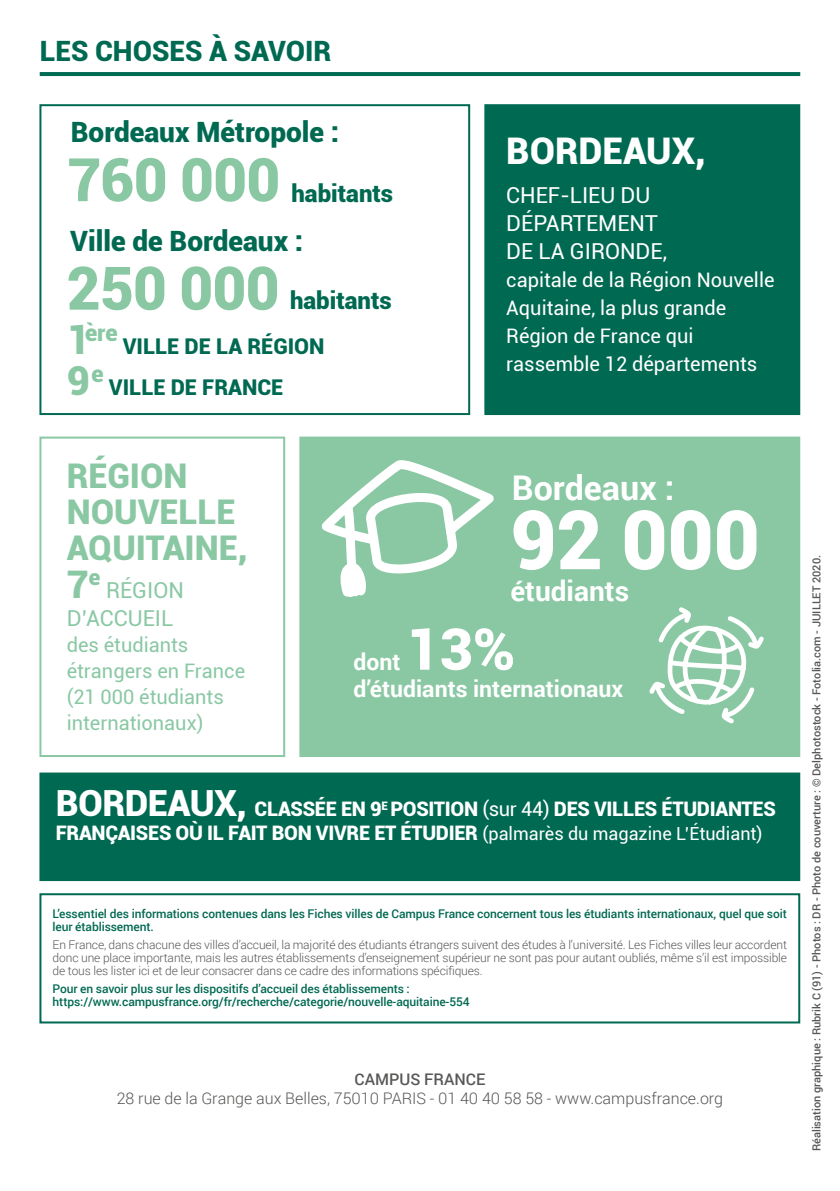
<style>
.page{position:relative;width:840px;height:1191px;background:#fff}
.page>*{position:absolute;margin:0;border:0;box-sizing:border-box;transform-origin:0 0}
.t1{font:900 82px "Roboto";color:#fff}
.t2{font:900 60px "Roboto";letter-spacing:-.01em;color:#8ac8a4}
.t3{font:900 57.6px "Roboto";color:#fff}
.t4{font:900 40px "Roboto";color:#8ac8a4}
.t5{font:900 38px "Roboto";color:#8ac8a4}
.t6{font:900 36.8px "Roboto";color:#fff}
.t7{font:900 34px/36px "Roboto";color:#8ac8a4}
.t8{font:700 34px "Roboto";color:#fff}
.t9{font:900 28px "Roboto";color:#006952}
.t10{font:700 28px "Roboto";color:#fff}
.t11{font:900 24px "Roboto";color:#006952}
.t12{font:900 23.4px "Roboto";color:#8ac8a4}
.t13{font:700 23px "Roboto";color:#fff}
.t14{font:22px/28px "Roboto";color:#fff}
.t15{font:22px/28px "Roboto";color:#8ac8a4}
.t16{font:900 21.8px "Roboto";color:#006952}
.t17{font:900 20px/24px "Roboto";letter-spacing:-.015em;color:#fff}
.t18{font:20px/28px "Roboto";color:#fff}
.t19{font:20px/26px "Roboto";color:#8ac8a4}
.t20{font:300 16px "Roboto";color:#575756}
.t21{font:500 16px "Roboto";color:#575756}
.t22{font:300 12px/13px "Roboto";letter-spacing:-.01em;color:#575756;text-align:justify}
.t23{font:500 12px/13px "Roboto";letter-spacing:-.01em;color:#006952}
.t24{font:500 11px "Roboto";color:#575756}
.s1{font-size:40px}
.s2{font-size:36px}
.s3{font-weight:400}
.s4{font-weight:400;font-size:18px}
</style>
<div class="page">
<hr style="left:40px;top:72px;width:759px;height:4px;background:#006952">
<svg style="left:39px;top:104px;width:432px;height:312px"></svg>
<div style="left:484px;top:104px;width:315px;height:311px;background:#006952"></div>
<div style="left:299px;top:436px;width:500px;height:321px;background:#8ac8a4"></div>
<div style="left:39px;top:772px;width:760px;height:109px;background:#006952"></div>
<svg style="left:311px;top:461px;width:194px;height:142px"></svg>
<svg style="left:645px;top:603px;width:122px;height:124px"></svg>
<svg style="left:39px;top:436px;width:247px;height:321px"></svg>
<svg style="left:39px;top:893px;width:761px;height:131px"></svg>
<h3 class="t9" style="left:40px;top:31px;width:293px">LES CHOSES À SAVOIR</h3>
<h3 class="t9" style="left:71px;top:112px;width:270px">Bordeaux Métropole :</h3>
<h2 class="t2" style="left:67px;top:137px;width:214px">760 000</h2>
<h3 class="t11" style="left:291px;top:177px;width:103px">habitants</h3>
<h3 class="t9" style="left:70px;top:221px;width:234px">Ville de Bordeaux :</h3>
<h2 class="t2" style="left:67px;top:246px;width:214px">250 000</h2>
<h3 class="t11" style="left:290px;top:283px;width:103px">habitants</h3>
<h3 class="t12" style="left:67px;top:316px;width:52px"><span class="s1">1</span>ère</h3>
<h3 class="t16" style="left:123px;top:331px;width:203px">VILLE DE LA RÉGION</h3>
<h3 class="t4" style="left:67px;top:353px;width:38px">9<sup>e</sup></h3>
<h3 class="t16" style="left:109px;top:372px;width:176px">VILLE DE FRANCE</h3>
<h3 class="t6" style="left:506px;top:125px;width:201px">BORDEAUX,</h3>
<h3 class="t14" style="left:506px;top:180px;width:162px">CHEF-LIEU DU<br>DÉPARTEMENT<br>DE LA GIRONDE,</h3>
<h3 class="t18" style="left:506px;top:265px;width:269px">capitale de la Région Nouvelle<br>Aquitaine, la plus grande<br>Région de France qui rassemble 12 départements</h3>
<h3 class="t7" style="left:67px;top:456px;width:182px">RÉGION<br>NOUVELLE<br>AQUITAINE,</h3>
<h3 class="t5" style="left:67px;top:557px;width:35px">7<sup>e</sup></h3>
<h3 class="t15" style="left:67px;top:575px;width:118px;text-indent:39px">RÉGION<br>D’ACCUEIL</h3>
<h3 class="t19" style="left:67px;top:631px;width:180px">des étudiants étrangers en France (21 000 étudiants internationaux)</h3>
<h3 class="t8" style="left:511px;top:464px;width:164px">Bordeaux :</h3>
<h1 class="t1" style="left:510px;top:482px;width:251px">92 000</h1>
<h3 class="t10" style="left:510px;top:571px;width:120px">étudiants</h3>
<h3 class="t3" style="left:405px;top:608px;width:111px">13%</h3>
<h3 class="t13" style="left:353px;top:673px;width:271px">d’étudiants internationaux</h3>
<h3 class="t13" style="left:353px;top:645px;width:48px">dont</h3>
<h3 class="t17" style="left:56px;top:796px;width:721px"><span class="s2">BORDEAUX,</span> CLASSÉE EN 9<sup>E</sup> POSITION <span class="s3">(sur 44)</span> DES VILLES ÉTUDIANTES<br>FRANÇAISES OÙ IL FAIT BON VIVRE ET ÉTUDIER <span class="s4">(palmarès du magazine L’Étudiant)</span></h3>
<p class="t23" style="left:53px;top:906px;width:735px">L’essentiel des informations contenues dans les Fiches villes de Campus France concernent tous les étudiants internationaux, quel que soit leur établissement.</p>
<p class="t22" style="left:53px;top:937px;width:735px">En France, dans chacune des villes d’accueil, la majorité des étudiants étrangers suivent des études à l’université. Les Fiches villes leur accordent donc une place importante, mais les autres établissements d’enseignement supérieur ne sont pas pour autant oubliés, même s’il est impossible de tous les lister ici et de leur consacrer dans ce cadre des informations spécifiques.</p>
<p class="t23" style="left:53px;top:981px;width:418px">Pour en savoir plus sur les dispositifs d’accueil des établissements : https://www.campusfrance.org/fr/recherche/categorie/nouvelle-aquitaine-554</p>
<h3 class="t21" style="left:354px;top:1068px;width:132px">CAMPUS FRANCE</h3>
<h3 class="t20" style="left:117px;top:1087px;width:607px">28 rue de la Grange aux Belles, 75010 PARIS - 01 40 40 58 58 - www.campusfrance.org</h3>
<p class="t24" style="left:808px;top:1151px;width:598px;rotate:-90deg">Réalisation graphique : Rubrik C (91) - Photos : DR - Photo de couverture : © Delphotostock - Fotolia.com - JUILLET 2020.</p>
</div>
